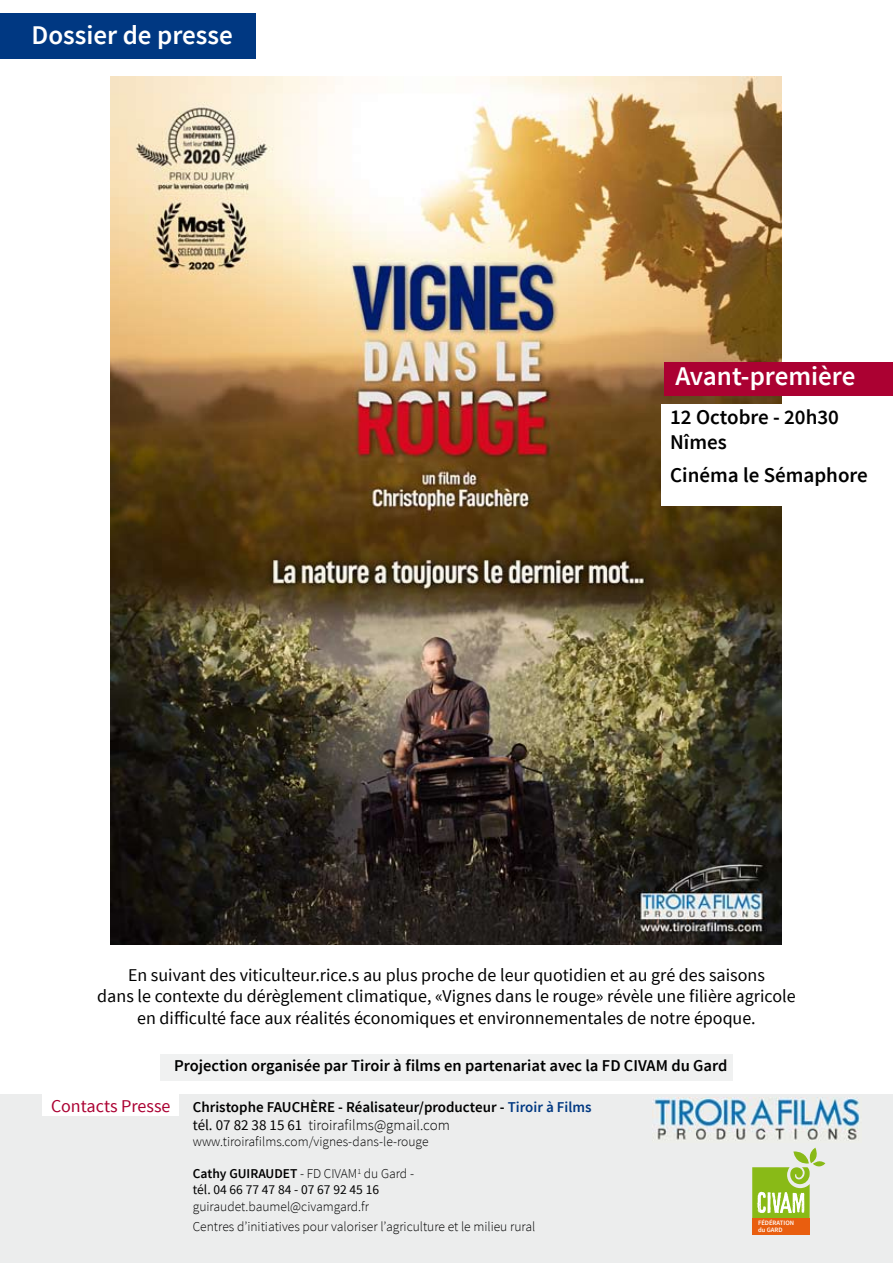
<style>
.page{position:relative;width:893px;height:1263px;background:#fff}
.page>*{position:absolute;margin:0;border:0;box-sizing:border-box;transform-origin:0 0}
.t1{font:600 27px "Source Sans Pro";color:#fff}
.t2{font:600 21px/25.2px "Source Sans Pro";color:#000}
.t3{font:18px/21.6px "Source Sans Pro";color:#000;text-align:center}
.t4{font:600 16.5px "Source Sans Pro";color:#000}
.t5{font:600 15px/18px "Source Sans Pro";color:#000;text-align:center}
.t6{font:300 13.5px/20.4px "Source Sans Pro";color:#000}
.t7{font:13.5px/16.2px "Source Sans Pro";color:#000}
.t8{font:600 6.6px/7.9px "Source Sans Pro";color:#fff}
.s1{font-weight:400;font-size:18px;color:#ab0132}
.s2{color:#003882}
.s3{font-weight:400}
.s4{font-weight:300}
.s5{font-weight:600}
</style>
<div class="page">
<div style="left:0;top:1094px;width:893px;height:169px;background:#eceded"></div>
<div style="left:43px;top:1094px;width:136px;height:22px;background:#fff"></div>
<div style="left:752px;top:1218px;width:58px;height:16px;background:#e95e0f"></div>
<svg style="left:752px;top:1147px;width:73px;height:71px"></svg>
<img style="left:110px;top:77px;width:671px;height:868px">
<div style="left:0;top:14px;width:255px;height:45px;background:#003882"></div>
<div style="left:664px;top:362px;width:229px;height:34px;background:#ab0132"></div>
<div style="left:662px;top:404px;width:231px;height:102px;background:#fff"></div>
<img style="left:652px;top:1098px;width:208px;height:43px">
<div style="left:160px;top:1054px;width:573px;height:26px;background:#f0f1f1"></div>
<h1 class="t1" style="left:32px;top:18px;width:203px">Dossier de presse</h1>
<h1 class="t1" style="left:675px;top:359px;width:181px">Avant-première</h1>
<p class="t2" style="left:670px;top:405px;width:170px">12 Octobre - 20h30<br>Nîmes</p>
<p class="t2" style="left:670px;top:463px;width:199px">Cinéma le Sémaphore</p>
<p class="t3" style="left:97px;top:964px;width:700px">En suivant des viticulteur.rice.s au plus proche de leur quotidien et au gré des saisons<br>dans le contexte du dérèglement climatique, «Vignes dans le rouge» révèle une filière agricole en difficulté face aux réalités économiques et environnementales de notre époque.</p>
<p class="t4" style="left:174px;top:1055px;width:555px">Projection organisée par Tiroir à films en partenariat avec la FD CIVAM du Gard</p>
<p class="t5" style="left:51px;top:1098px;width:542px"><span class="s1">Contacts Presse</span> Christophe FAUCHÈRE - Réalisateur/producteur - <span class="s2">Tiroir à Films </span><span class="s3">tél. 07 82 38 15 61</span> <span class="s4">tiroirafilms@gmail.com</span></p>
<p class="t6" style="left:193px;top:1131px;width:237px">www.tiroirafilms.com/vignes-dans-le-rouge</p>
<p class="t7" style="left:193px;top:1166px;width:223px"><span class="s5">Cathy GUIRAUDET</span> <span class="s4">- FD CIVAM</span><sup>1</sup> <span class="s4">du Gard - </span>tél. 04 66 77 47 84 - 07 67 92 45 16</p>
<p class="t6" style="left:193px;top:1196px;width:344px">guiraudet.baumel@civamgard.fr<br>Centres d’initiatives pour valoriser l’agriculture et le milieu rural</p>
<p class="t8" style="left:758px;top:1218px;width:38px">FÉDÉRATION du GARD</p>
</div>
